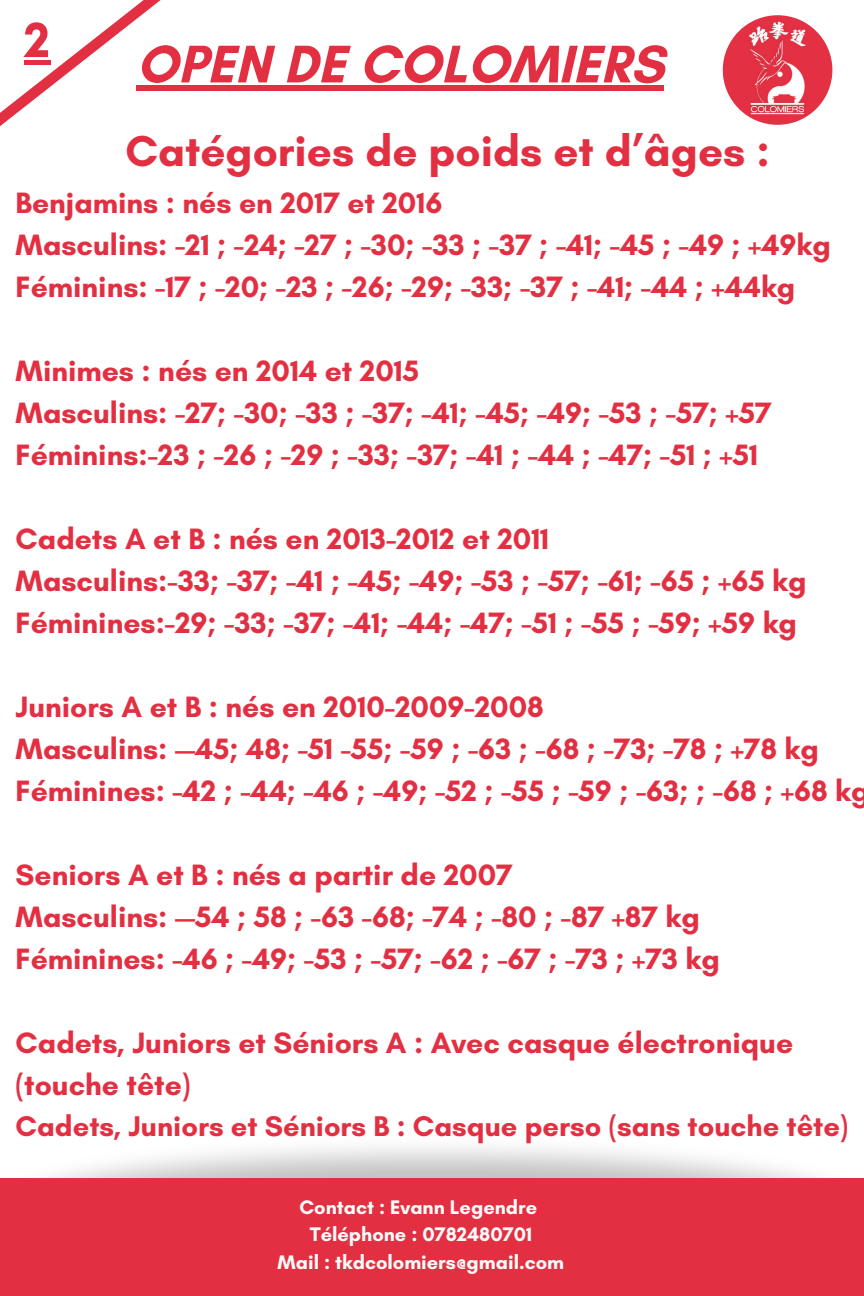
<style>
.page{position:relative;width:864px;height:1296px;background:#fff}
.page>*{position:absolute;margin:0;border:0;box-sizing:border-box;transform-origin:0 0}
.t1{font:700 54px "Glacial Indifference";color:#e23042}
.t2{font:700 50.4px "Glacial Indifference";color:#e23042}
.t3{font:700 44px "Glacial Indifference";color:#e23042}
.t4{font:700 30px/42px "Glacial Indifference";color:#e23042}
.t5{font:700 29px "Glacial Indifference";color:#e23042}
.t6{font:700 20px "Glacial Indifference";color:#fcfbfa}
</style>
<div class="page">
<img style="left:723px;top:15px;width:109px;height:110px;border-radius:50%">
<img style="left:0;top:1147px;width:864px;height:32px">
<div style="left:0;top:1179px;width:864px;height:117px;background:#e23042"></div>
<svg style="left:0;top:0;width:161px;height:126px"></svg>
<div style="left:136px;top:85px;width:528px;height:6px;background:#e23042"></div>
<div style="left:24px;top:60px;width:26px;height:5px;background:#e23042"></div>
<p class="t2" style="left:24px;top:9px;width:28px">2</p>
<p class="t1" style="left:136px;top:31px;width:529px">OPEN DE COLOMIERS</p>
<h2 class="t3" style="left:125px;top:124px;width:646px">Catégories de poids et d’âges :</h2>
<h2 class="t4" style="left:16px;top:182px;width:817px">Benjamins : nés en 2017 et 2016<br>Masculins: -21 ; -24; -27 ; -30; -33 ; -37 ; -41; -45 ; -49 ; +49kg<br>Féminins: -17 ; -20; -23 ; -26; -29; -33; -37 ; -41; -44 ; +44kg</h2>
<h2 class="t4" style="left:16px;top:350px;width:757px">Minimes : nés en 2014 et 2015<br>Masculins: -27; -30; -33 ; -37; -41; -45; -49; -53 ; -57; +57<br>Féminins:-23 ; -26 ; -29 ; -33; -37; -41 ; -44 ; -47; -51 ; +51</h2>
<h2 class="t4" style="left:16px;top:518px;width:792px">Cadets A et B : nés en 2013-2012 et 2011<br>Masculins:-33; -37; -41 ; -45; -49; -53 ; -57; -61; -65 ; +65 kg<br>Féminines:-29; -33; -37; -41; -44; -47; -51 ; -55 ; -59; +59 kg</h2>
<h2 class="t4" style="left:16px;top:686px;width:855px">Juniors A et B : nés en 2010-2009-2008<br>Masculins: —45; 48; -51 -55; -59 ; -63 ; -68 ; -73; -78 ; +78 kg<br>Féminines: -42 ; -44; -46 ; -49; -52 ; -55 ; -59 ; -63; ; -68 ; +68 kg</h2>
<h2 class="t4" style="left:16px;top:854px;width:706px">Seniors A et B : nés a partir de 2007<br>Masculins: —54 ; 58 ; -63 -68; -74 ; -80 ; -87 +87 kg<br>Féminines: -46 ; -49; -53 ; -57; -62 ; -67 ; -73 ; +73 kg</h2>
<p class="t4" style="left:16px;top:1022px;width:779px">Cadets, Juniors et Séniors A : Avec casque électronique (touche tête)</p>
<p class="t5" style="left:16px;top:1108px;width:834px">Cadets, Juniors et Séniors B : Casque perso (sans touche tête)</p>
<h1 class="t6" style="left:299px;top:1195px;width:239px">Contact : Evann Legendre</h1>
<p class="t6" style="left:310px;top:1222px;width:224px">Téléphone : 0782480701</p>
<h2 class="t6" style="left:278px;top:1250px;width:288px">Mail : tkdcolomiers@gmail.com</h2>
</div>
